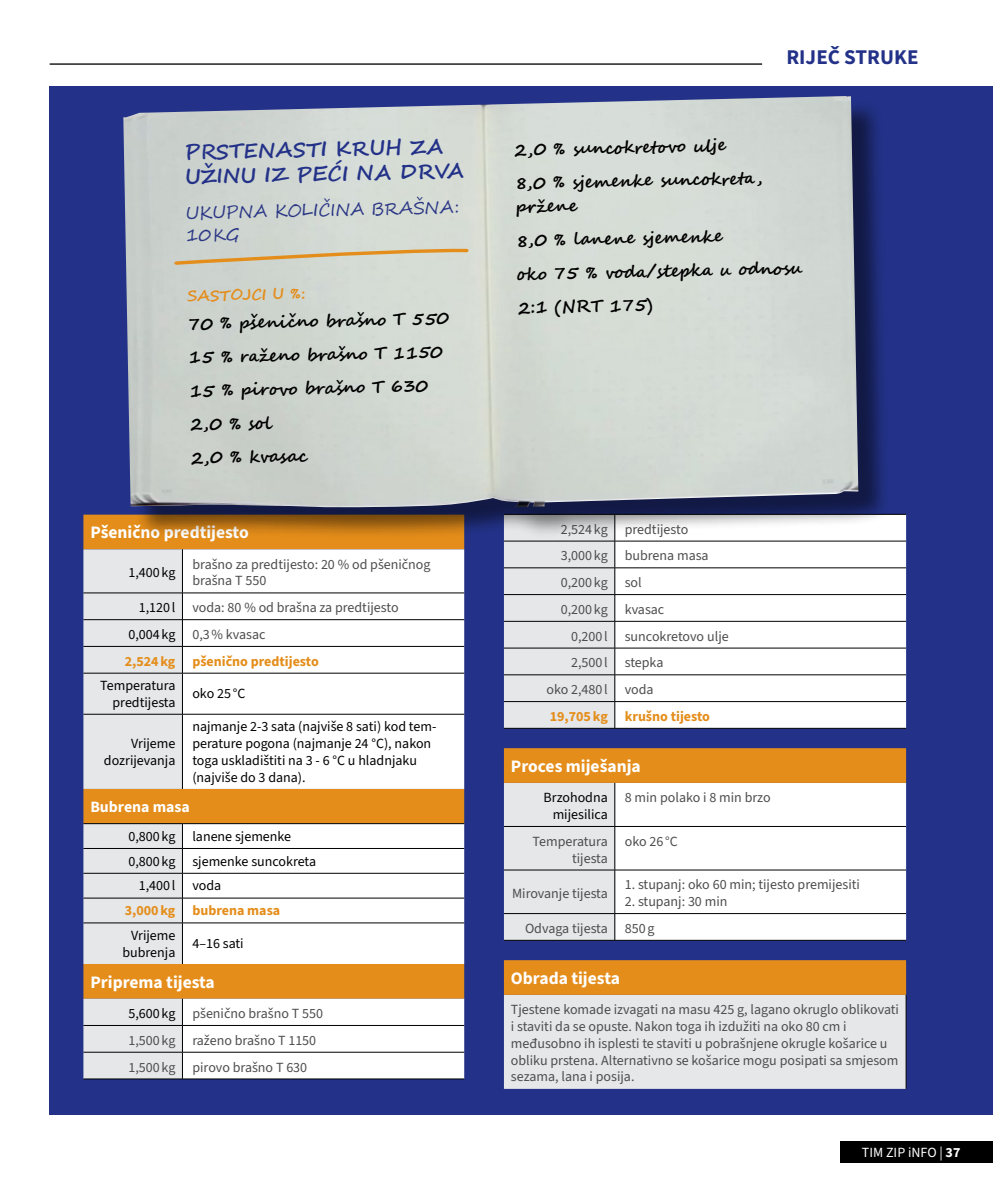
<style>
.page{position:relative;width:993px;height:1191px;background:#fff}
.page>*{position:absolute;margin:0;border:0;box-sizing:border-box;transform-origin:0 0}
.t1{font:700 21px "Source Sans 3";color:#233288}
.t2{font:700 20.47px/24.5px "Segoe Script";color:#233288}
.t3{font:700 17.5px "Source Sans 3";color:#fff}
.t4{font:700 16.97px/33.4px "Segoe Script";color:#000}
.t5{font:16.97px/22.9px "Segoe Script";color:#2b3785}
.t6{font:700 16.97px "Segoe Script";color:#000101}
.t7{font:700 15.75px "Source Sans 3";color:#fff}
.t8{font:700 14.88px "Segoe Script";color:#e48d1a}
.t9{font:14px/26.8px "Source Sans 3";color:#4d4d4f}
.t10{font:14px/16.8px "Source Sans 3";color:#000;text-align:right}
.t11{font:700 14px "Source Sans 3";color:#e48d1a}
.t12{font:14px "Source Sans 3";color:#fff}
.s1{color:#000}
.s2{font-weight:700;color:#e48d1a}
.s3{font-weight:700}
</style>
<div class="page">
<div style="left:839px;top:1140px;width:153px;height:22px;background:#000"></div>
<hr style="left:50px;top:63px;width:711px;height:2px;background:#000">
<div style="left:50px;top:86px;width:942px;height:1028px;background:#233288"></div>
<div style="left:83px;top:514px;width:381px;height:35px;background:#e48d1a"></div>
<svg style="left:83px;top:549px;width:99px;height:529px;background:#e1d7ca"></svg>
<svg style="left:182px;top:549px;width:282px;height:529px;background:#f9eede"></svg>
<hr style="left:182px;top:549px;width:1px;height:43px;background:#000">
<hr style="left:83px;top:592px;width:99px;height:1px;background:#000">
<hr style="left:182px;top:592px;width:282px;height:1px;background:#000">
<hr style="left:83px;top:619px;width:99px;height:1px;background:#000">
<hr style="left:182px;top:619px;width:282px;height:1px;background:#000">
<hr style="left:83px;top:646px;width:99px;height:1px;background:#000">
<hr style="left:182px;top:646px;width:282px;height:1px;background:#000">
<svg style="left:182px;top:593px;width:1px;height:80px"></svg>
<hr style="left:83px;top:673px;width:99px;height:1px;background:#000">
<hr style="left:182px;top:673px;width:282px;height:1px;background:#000">
<hr style="left:182px;top:673px;width:1px;height:41px;background:#000">
<hr style="left:83px;top:714px;width:99px;height:1px;background:#000">
<hr style="left:182px;top:714px;width:282px;height:1px;background:#000">
<hr style="left:182px;top:714px;width:1px;height:75px;background:#000">
<hr style="left:83px;top:823px;width:99px;height:1px;background:#000">
<hr style="left:182px;top:823px;width:282px;height:1px;background:#000">
<hr style="left:83px;top:848px;width:99px;height:1px;background:#000">
<hr style="left:182px;top:848px;width:282px;height:1px;background:#000">
<hr style="left:83px;top:873px;width:99px;height:1px;background:#000">
<hr style="left:182px;top:873px;width:282px;height:1px;background:#000">
<hr style="left:83px;top:897px;width:99px;height:1px;background:#000">
<hr style="left:182px;top:897px;width:282px;height:1px;background:#000">
<svg style="left:182px;top:824px;width:1px;height:98px"></svg>
<hr style="left:83px;top:922px;width:99px;height:1px;background:#000">
<hr style="left:182px;top:922px;width:282px;height:1px;background:#000">
<hr style="left:182px;top:923px;width:1px;height:41px;background:#000">
<hr style="left:83px;top:1025px;width:99px;height:1px;background:#000">
<hr style="left:182px;top:1025px;width:282px;height:1px;background:#000">
<hr style="left:83px;top:1052px;width:99px;height:1px;background:#000">
<hr style="left:182px;top:1052px;width:282px;height:1px;background:#000">
<svg style="left:182px;top:998px;width:1px;height:80px"></svg>
<hr style="left:83px;top:1078px;width:99px;height:1px;background:#000">
<hr style="left:182px;top:1078px;width:282px;height:1px;background:#000">
<div style="left:504px;top:539px;width:401px;height:549px;background:#e6e7e8"></div>
<svg style="left:614px;top:515px;width:291px;height:233px;background:#e7e8f0"></svg>
<svg style="left:504px;top:748px;width:401px;height:247px;background:#e0c8ae"></svg>
<hr style="left:614px;top:514px;width:291px;height:1px;background:#000">
<hr style="left:504px;top:541px;width:110px;height:1px;background:#000">
<hr style="left:614px;top:541px;width:291px;height:1px;background:#000">
<hr style="left:504px;top:567px;width:110px;height:1px;background:#000">
<hr style="left:614px;top:567px;width:291px;height:1px;background:#000">
<hr style="left:504px;top:594px;width:110px;height:1px;background:#000">
<hr style="left:614px;top:594px;width:291px;height:1px;background:#000">
<hr style="left:504px;top:621px;width:110px;height:1px;background:#000">
<hr style="left:614px;top:621px;width:291px;height:1px;background:#000">
<hr style="left:504px;top:648px;width:110px;height:1px;background:#000">
<hr style="left:614px;top:648px;width:291px;height:1px;background:#000">
<hr style="left:504px;top:674px;width:110px;height:1px;background:#000">
<hr style="left:614px;top:674px;width:291px;height:1px;background:#000">
<hr style="left:504px;top:701px;width:110px;height:1px;background:#000">
<hr style="left:614px;top:701px;width:291px;height:1px;background:#000">
<svg style="left:614px;top:539px;width:1px;height:189px"></svg>
<hr style="left:504px;top:728px;width:110px;height:1px;background:#000">
<hr style="left:614px;top:728px;width:291px;height:1px;background:#000">
<hr style="left:614px;top:783px;width:1px;height:43px;background:#000">
<hr style="left:504px;top:826px;width:110px;height:1px;background:#000">
<hr style="left:614px;top:826px;width:291px;height:1px;background:#000">
<hr style="left:614px;top:826px;width:1px;height:43px;background:#000">
<hr style="left:504px;top:869px;width:110px;height:1px;background:#000">
<hr style="left:614px;top:869px;width:291px;height:1px;background:#000">
<hr style="left:614px;top:870px;width:1px;height:43px;background:#000">
<hr style="left:504px;top:913px;width:110px;height:1px;background:#000">
<hr style="left:614px;top:913px;width:291px;height:1px;background:#000">
<svg style="left:614px;top:913px;width:1px;height:27px"></svg>
<hr style="left:504px;top:940px;width:110px;height:1px;background:#000">
<hr style="left:614px;top:940px;width:291px;height:1px;background:#000">
<hr style="left:905px;top:995px;width:1px;height:93px;background:#000">
<div style="left:127px;top:100px;width:763px;height:439px;background:#000;opacity:.5"></div>
<img style="left:123px;top:96px;width:735px;height:412px">
<svg style="left:173px;top:247px;width:297px;height:19px;background:#d4cab1"></svg>
<h2 class="t2" style="left:184px;top:140px;width:280px;rotate:-1deg">PRSTENASTI KRUH ZA<br>UŽINU IZ PEĆI NA DRVA</h2>
<p class="t5" style="left:185px;top:201px;width:275px;rotate:-1deg">UKUPNA KOLIČINA BRAŠNA:<br>10KG</p>
<p class="t8" style="left:187px;top:284px;width:119px;rotate:-1deg">SASTOJCI U %:</p>
<p class="t6" style="left:188px;top:309px;width:262px;rotate:-1deg">70 % pšenično brašno T 550</p>
<p class="t4" style="left:188px;top:340px;width:255px;rotate:-1deg">15 % raženo brašno T 1150<br>15 % pirovo brašno T 630<br>2,0 % sol<br>2,0 % kvasac</p>
<p class="t3" style="left:90px;top:521px;width:160px">Pšenično predtijesto</p>
<p class="t10" style="left:128px;top:564px;width:48px">1,400 kg</p>
<p class="t9" style="left:192px;top:555px;width:240px;line-height:16.8px">brašno za predtijesto: 20 % od pšeničnog brašna T 550</p>
<p class="t9" style="left:125px;top:594px;width:275px;text-indent:14px"><span class="s1">1,120 l</span> voda: 80 % od brašna za predtijesto<br><span class="s1">0,004 kg</span> 0,3% kvasac<br><span class="s2">2,524kg pšenično predtijesto</span></p>
<p class="t10" style="left:100px;top:677px;width:77px">Temperatura predtijesta</p>
<p class="t10" style="left:192px;top:685px;width:54px">oko 25 °C</p>
<p class="t10" style="left:104px;top:735px;width:73px">Vrijeme dozrijevanja</p>
<p class="t10" style="left:192px;top:718px;width:245px;text-align:left">najmanje 2-3 sata (najviše 8 sati) kod tem&shy;perature pogona (najmanje 24 °C), nakon toga uskladištiti na 3 - 6 °C u hladnjaku (najviše do 3 dana).</p>
<p class="t7" style="left:90px;top:796px;width:101px">Bubrena masa</p>
<p class="t10" style="left:128px;top:827px;width:164px">0,800 kg lanene sjemenke</p>
<p class="t10" style="left:128px;top:852px;width:189px">0,800 kg sjemenke suncokreta</p>
<p class="t10" style="left:139px;top:877px;width:84px">1,400 l voda</p>
<p class="t11" style="left:125px;top:901px;width:157px">3,000kg bubrena masa</p>
<p class="t10" style="left:122px;top:926px;width:54px">Vrijeme bubrenja</p>
<p class="t10" style="left:192px;top:935px;width:53px">4–16 sati</p>
<p class="t3" style="left:90px;top:970px;width:126px">Priprema tijesta</p>
<p class="t9" style="left:128px;top:1000px;width:196px"><span class="s1">5,600 kg</span> pšenično brašno T 550<br>1,500 kg raženo brašno T 1150<br>1,500 kg pirovo brašno T 630</p>
<h1 class="t1" style="left:786px;top:43px;width:133px">RIJEČ STRUKE</h1>
<p class="t4" style="left:514px;top:133px;width:249px;rotate:-1deg">2,0 % suncokretovo ulje<br>8,0 % sjemenke suncokreta,</p>
<p class="t4" style="left:515px;top:191px;width:287px;rotate:-1deg">pržene<br>8,0 % lanene sjemenke<br>oko 75 % voda/stepka u odnosu<br>2:1 (NRT 175)</p>
<p class="t9" style="left:560px;top:515px;width:149px">2,524 kg predtijesto<br>3,000 kg bubrena masa<br>0,200 kg sol<br>0,200 kg kvasac</p>
<p class="t9" style="left:571px;top:622px;width:159px">0,200 l suncokretovo ulje</p>
<p class="t9" style="left:571px;top:649px;width:94px">2,500 l stepka</p>
<p class="t9" style="left:546px;top:676px;width:109px">oko 2,480 l voda</p>
<p class="t11" style="left:549px;top:707px;width:161px">19,705kg krušno tijesto</p>
<p class="t3" style="left:511px;top:754px;width:131px">Proces miješanja</p>
<p class="t10" style="left:543px;top:789px;width:66px">Brzohodna mijesilica</p>
<p class="t9" style="left:624px;top:784px;width:147px">8 min polako i 8 min brzo</p>
<p class="t9" style="left:532px;top:832px;width:77px;line-height:16.8px;text-align:right">Temperatura tijesta</p>
<p class="t9" style="left:624px;top:827px;width:54px">oko 26 °C</p>
<p class="t9" style="left:512px;top:879px;width:97px">Mirovanje tijesta</p>
<p class="t9" style="left:624px;top:871px;width:237px">1. stupanj: oko 60 min; tijesto premijesiti</p>
<p class="t9" style="left:525px;top:888px;width:204px;text-indent:100px">2. stupanj: 30 min<br>Odvaga tijesta 850g</p>
<p class="t3" style="left:511px;top:966px;width:110px">Obrada tijesta</p>
<p class="t9" style="left:511px;top:1001px;width:389px;line-height:16.8px">Tjestene komade izvagati na masu 425 g, lagano okruglo oblikovati i staviti da se opuste. Nakon toga ih izdužiti na oko 80 cm i međusobno ih isplesti te staviti u pobrašnjene okrugle košarice u obliku prstena. Alternativno se košarice mogu posipati sa smjesom sezama, lana i posija.</p>
<p class="t12" style="left:861px;top:1143px;width:100px">TIM ZIP iNFO | <span class="s3">37</span></p>
</div>
